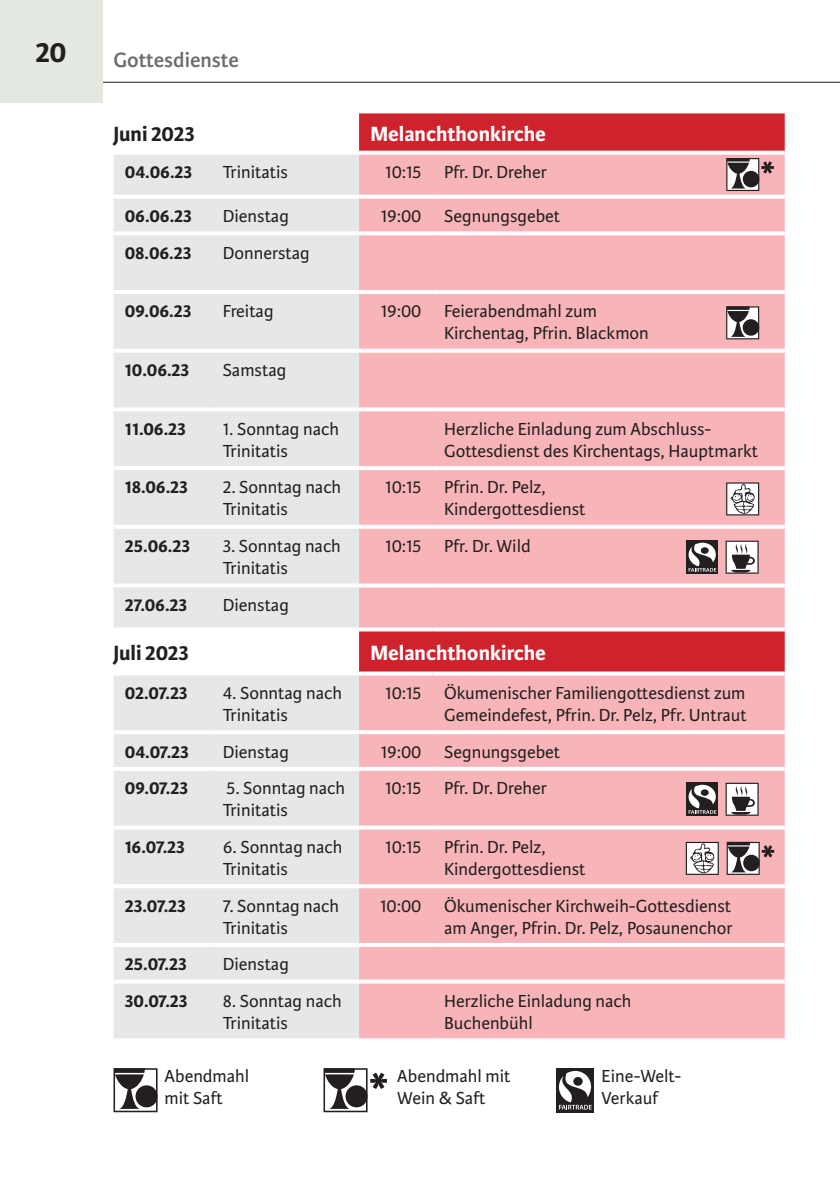
<style>
.page{position:relative;width:840px;height:1191px;background:#fff}
.page>*{position:absolute;margin:0;border:0;box-sizing:border-box;transform-origin:0 0}
.t1{font:700 30px "Karmina Sans";color:#231f20}
.t2{font:700 22px "Karmina Sans";color:#fff}
.t3{font:700 22px "Karmina Sans";letter-spacing:-.005em;color:#231f20}
.t4{font:600 22px "Karmina Sans";color:#6c6d70}
.t5{font:18.6px/22px "Karmina Sans";color:#231f20}
.t6{font:700 18.6px "Karmina Sans";letter-spacing:-.01em;color:#231f20}
</style>
<div class="page">
<hr style="left:0;top:82px;width:839px;height:1px;background:#231f20">
<div style="left:0;top:0;width:102px;height:102px;background:#e3e8e1"></div>
<div style="left:359px;top:113px;width:425px;height:38px;background:#ce232d"></div>
<div style="left:113px;top:155px;width:246px;height:883px;background:#e6e7e9"></div>
<div style="left:359px;top:155px;width:425px;height:883px;background:#f8b5b9"></div>
<svg style="left:359px;top:151px;width:73px;height:4px"></svg>
<svg style="left:432px;top:151px;width:352px;height:4px"></svg>
<hr style="left:113px;top:195px;width:98px;height:4px;background:#fff">
<hr style="left:211px;top:195px;width:148px;height:4px;background:#fff">
<svg style="left:359px;top:195px;width:73px;height:4px"></svg>
<svg style="left:432px;top:195px;width:352px;height:4px"></svg>
<hr style="left:113px;top:231px;width:98px;height:4px;background:#fff">
<hr style="left:211px;top:231px;width:148px;height:4px;background:#fff">
<svg style="left:359px;top:231px;width:73px;height:4px"></svg>
<svg style="left:432px;top:231px;width:352px;height:4px"></svg>
<hr style="left:113px;top:290px;width:98px;height:4px;background:#fff">
<hr style="left:211px;top:290px;width:148px;height:4px;background:#fff">
<hr style="left:359px;top:290px;width:73px;height:4px;background:#fff">
<hr style="left:432px;top:290px;width:352px;height:4px;background:#fff">
<hr style="left:113px;top:349px;width:98px;height:4px;background:#fff">
<hr style="left:211px;top:349px;width:148px;height:4px;background:#fff">
<svg style="left:359px;top:349px;width:73px;height:4px"></svg>
<svg style="left:432px;top:349px;width:352px;height:4px"></svg>
<hr style="left:113px;top:407px;width:98px;height:4px;background:#fff">
<hr style="left:211px;top:407px;width:148px;height:4px;background:#fff">
<svg style="left:359px;top:407px;width:73px;height:4px"></svg>
<svg style="left:432px;top:407px;width:352px;height:4px"></svg>
<hr style="left:113px;top:466px;width:98px;height:4px;background:#fff">
<hr style="left:211px;top:466px;width:148px;height:4px;background:#fff">
<hr style="left:359px;top:466px;width:73px;height:4px;background:#fff">
<hr style="left:432px;top:466px;width:352px;height:4px;background:#fff">
<hr style="left:113px;top:525px;width:98px;height:4px;background:#fff">
<hr style="left:211px;top:525px;width:148px;height:4px;background:#fff">
<svg style="left:359px;top:525px;width:73px;height:4px"></svg>
<svg style="left:432px;top:525px;width:352px;height:4px"></svg>
<hr style="left:113px;top:583px;width:98px;height:4px;background:#fff">
<hr style="left:211px;top:583px;width:148px;height:4px;background:#fff">
<svg style="left:359px;top:583px;width:73px;height:4px"></svg>
<svg style="left:432px;top:583px;width:352px;height:4px"></svg>
<svg style="left:113px;top:627px;width:98px;height:4px"></svg>
<svg style="left:211px;top:627px;width:148px;height:4px"></svg>
<svg style="left:359px;top:627px;width:73px;height:4px"></svg>
<svg style="left:432px;top:627px;width:352px;height:4px"></svg>
<hr style="left:113px;top:671px;width:98px;height:4px;background:#fff">
<hr style="left:211px;top:671px;width:148px;height:4px;background:#fff">
<svg style="left:359px;top:671px;width:73px;height:4px"></svg>
<svg style="left:432px;top:671px;width:352px;height:4px"></svg>
<hr style="left:113px;top:730px;width:98px;height:4px;background:#fff">
<hr style="left:211px;top:730px;width:148px;height:4px;background:#fff">
<svg style="left:359px;top:730px;width:73px;height:4px"></svg>
<svg style="left:432px;top:730px;width:352px;height:4px"></svg>
<hr style="left:113px;top:767px;width:98px;height:4px;background:#fff">
<hr style="left:211px;top:767px;width:148px;height:4px;background:#fff">
<hr style="left:359px;top:767px;width:73px;height:4px;background:#fff">
<hr style="left:432px;top:767px;width:352px;height:4px;background:#fff">
<svg style="left:113px;top:825px;width:98px;height:4px"></svg>
<svg style="left:211px;top:825px;width:148px;height:4px"></svg>
<svg style="left:359px;top:825px;width:73px;height:4px"></svg>
<svg style="left:432px;top:825px;width:352px;height:4px"></svg>
<hr style="left:113px;top:884px;width:98px;height:4px;background:#fff">
<hr style="left:211px;top:884px;width:148px;height:4px;background:#fff">
<svg style="left:359px;top:884px;width:73px;height:4px"></svg>
<svg style="left:432px;top:884px;width:352px;height:4px"></svg>
<hr style="left:113px;top:943px;width:98px;height:4px;background:#fff">
<hr style="left:211px;top:943px;width:148px;height:4px;background:#fff">
<hr style="left:359px;top:943px;width:73px;height:4px;background:#fff">
<hr style="left:432px;top:943px;width:352px;height:4px;background:#fff">
<svg style="left:113px;top:979px;width:98px;height:4px"></svg>
<svg style="left:211px;top:979px;width:148px;height:4px"></svg>
<svg style="left:359px;top:979px;width:73px;height:4px"></svg>
<svg style="left:432px;top:979px;width:352px;height:4px"></svg>
<svg style="left:359px;top:1038px;width:73px;height:1px"></svg>
<svg style="left:432px;top:1038px;width:352px;height:1px"></svg>
<svg style="left:725px;top:158px;width:48px;height:33px"></svg>
<svg style="left:725px;top:306px;width:33px;height:33px"></svg>
<svg style="left:725px;top:482px;width:33px;height:33px"></svg>
<svg style="left:725px;top:540px;width:33px;height:33px"></svg>
<svg style="left:686px;top:540px;width:31px;height:33px"></svg>
<svg style="left:687px;top:542px;width:29px;height:29px"></svg>
<svg style="left:725px;top:782px;width:33px;height:33px"></svg>
<svg style="left:686px;top:782px;width:31px;height:33px"></svg>
<svg style="left:687px;top:784px;width:29px;height:29px"></svg>
<svg style="left:726px;top:842px;width:47px;height:33px"></svg>
<svg style="left:685px;top:842px;width:33px;height:33px"></svg>
<svg style="left:113px;top:1068px;width:44px;height:44px"></svg>
<svg style="left:323px;top:1068px;width:64px;height:44px"></svg>
<svg style="left:556px;top:1068px;width:37px;height:44px"></svg>
<svg style="left:557px;top:1071px;width:34px;height:38px"></svg>
<h1 class="t1" style="left:35px;top:35px;width:33px">20</h1>
<p class="t4" style="left:113px;top:47px;width:127px">Gottesdienste</p>
<p class="t3" style="left:113px;top:121px;width:83px">Juni 2023</p>
<p class="t2" style="left:370px;top:121px;width:177px">Melanchthonkirche</p>
<p class="t6" style="left:125px;top:161px;width:69px">04.06.23</p>
<p class="t5" style="left:223px;top:161px;width:66px">Trinitatis</p>
<p class="t5" style="left:385px;top:161px;width:163px">10:15 Pfr. Dr. Dreher</p>
<p class="t6" style="left:125px;top:205px;width:68px">06.06.23</p>
<p class="t5" style="left:223px;top:205px;width:67px">Dienstag</p>
<p class="t5" style="left:380px;top:205px;width:181px">19:00 Segnungsgebet</p>
<p class="t6" style="left:125px;top:242px;width:68px">08.06.23</p>
<p class="t5" style="left:223px;top:242px;width:88px">Donnerstag</p>
<p class="t6" style="left:125px;top:301px;width:68px">09.06.23</p>
<p class="t5" style="left:223px;top:301px;width:52px">Freitag</p>
<p class="t5" style="left:444px;top:301px;width:206px;text-indent:-63px">19:00 Feierabendmahl zum<br>Kirchentag, Pfrin. Blackmon</p>
<p class="t6" style="left:125px;top:359px;width:66px">10.06.23</p>
<p class="t5" style="left:223px;top:359px;width:65px">Samstag</p>
<p class="t6" style="left:125px;top:418px;width:62px">11.06.23</p>
<p class="t5" style="left:223px;top:418px;width:117px">1. Sonntag nach<br>Trinitatis</p>
<p class="t5" style="left:444px;top:418px;width:315px">Herzliche Einladung zum Abschluss-<br>Gottesdienst des Kirchentags, Hauptmarkt</p>
<p class="t6" style="left:125px;top:477px;width:64px">18.06.23</p>
<p class="t5" style="left:223px;top:477px;width:120px">2. Sonntag nach<br>Trinitatis</p>
<p class="t5" style="left:444px;top:477px;width:143px;text-indent:-59px">10:15 Pfrin. Dr. Pelz,<br>Kindergottesdienst</p>
<p class="t6" style="left:125px;top:535px;width:67px">25.06.23</p>
<p class="t5" style="left:223px;top:535px;width:119px">3. Sonntag nach<br>Trinitatis</p>
<p class="t5" style="left:385px;top:535px;width:147px">10:15 Pfr. Dr. Wild</p>
<p class="t6" style="left:125px;top:594px;width:64px">27.06.23</p>
<p class="t5" style="left:223px;top:594px;width:67px">Dienstag</p>
<p class="t3" style="left:113px;top:640px;width:77px">Juli 2023</p>
<p class="t2" style="left:370px;top:640px;width:177px">Melanchthonkirche</p>
<p class="t6" style="left:125px;top:682px;width:64px">02.07.23</p>
<p class="t5" style="left:223px;top:682px;width:120px">4. Sonntag nach<br>Trinitatis</p>
<p class="t5" style="left:385px;top:682px;width:363px;text-align:right">10:15 Ökumenischer Familiengottesdienst zum<br>Gemeindefest, Pfrin. Dr. Pelz, Pfr. Untraut</p>
<p class="t6" style="left:125px;top:741px;width:65px">04.07.23</p>
<p class="t5" style="left:223px;top:741px;width:67px">Dienstag</p>
<p class="t5" style="left:380px;top:741px;width:181px">19:00 Segnungsgebet</p>
<p class="t6" style="left:125px;top:777px;width:65px">09.07.23</p>
<p class="t5" style="left:223px;top:777px;width:124px">5. Sonntag nach<br>Trinitatis</p>
<p class="t5" style="left:385px;top:777px;width:163px">10:15 Pfr. Dr. Dreher</p>
<p class="t6" style="left:125px;top:836px;width:61px">16.07.23</p>
<p class="t5" style="left:223px;top:836px;width:121px">6. Sonntag nach<br>Trinitatis</p>
<p class="t5" style="left:444px;top:836px;width:143px;text-indent:-59px">10:15 Pfrin. Dr. Pelz,<br>Kindergottesdienst</p>
<p class="t6" style="left:125px;top:895px;width:62px">23.07.23</p>
<p class="t5" style="left:223px;top:895px;width:118px">7. Sonntag nach<br>Trinitatis</p>
<p class="t5" style="left:380px;top:895px;width:354px;text-align:right">10:00 Ökumenischer Kirchweih-Gottesdienst am Anger, Pfrin. Dr. Pelz, Posaunenchor</p>
<p class="t6" style="left:125px;top:953px;width:63px">25.07.23</p>
<p class="t5" style="left:223px;top:953px;width:67px">Dienstag</p>
<p class="t6" style="left:125px;top:990px;width:64px">30.07.23</p>
<p class="t5" style="left:223px;top:990px;width:120px">8. Sonntag nach<br>Trinitatis</p>
<p class="t5" style="left:444px;top:990px;width:189px">Herzliche Einladung nach<br>Buchenbühl</p>
<p class="t5" style="left:164px;top:1065px;width:86px">Abendmahl mit Saft</p>
<p class="t5" style="left:397px;top:1065px;width:115px">Abendmahl mit<br>Wein &amp; Saft</p>
<p class="t5" style="left:601px;top:1065px;width:81px">Eine-Welt-<br>Verkauf</p>
</div>
